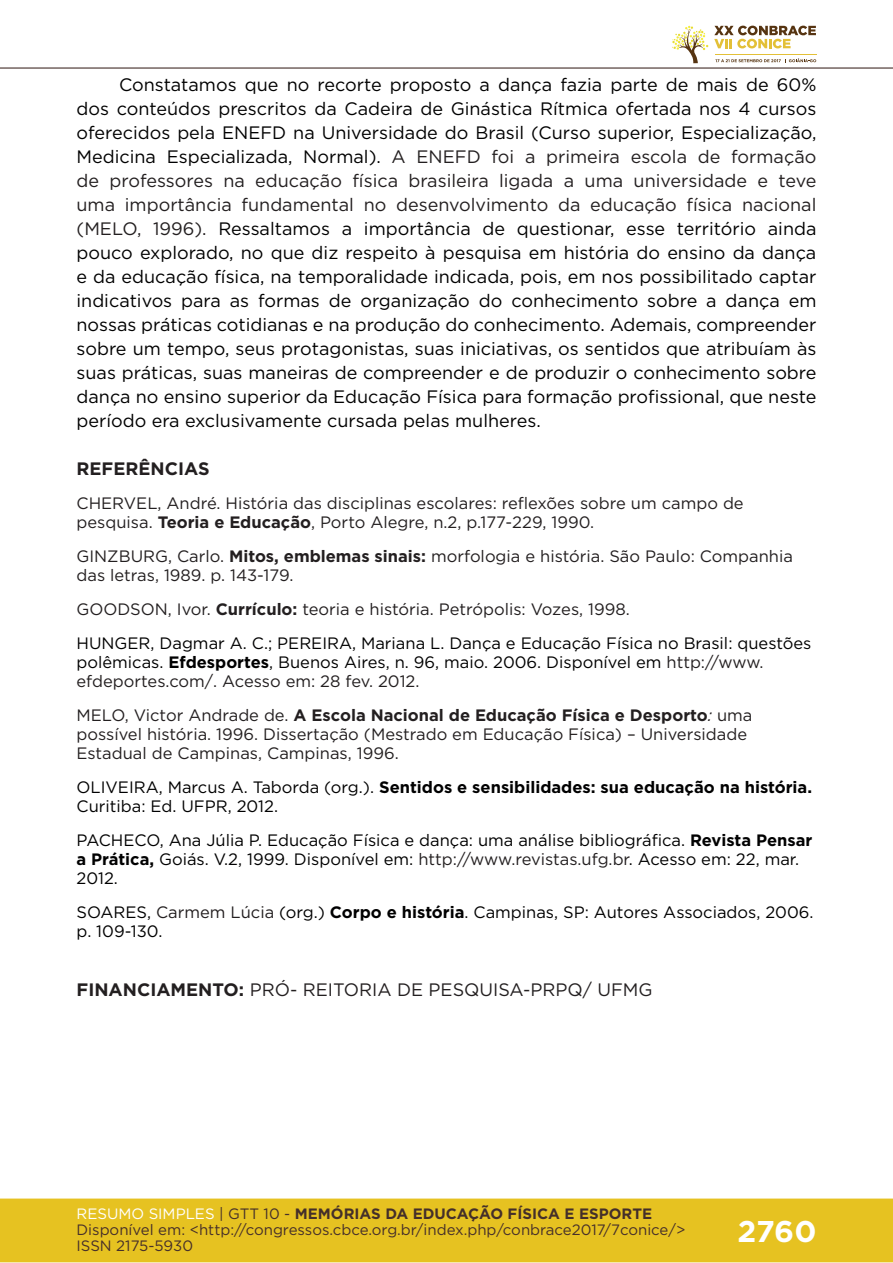
<style>
.page{position:relative;width:893px;height:1263px;background:#fff}
.page>*{position:absolute;margin:0;border:0;box-sizing:border-box;transform-origin:0 0}
.t1{font:700 30px "Gotham";color:#fff}
.t2{font:18px/24px "Gotham";color:#000001;text-align:justify}
.t3{font:18px "Gotham";color:#231f20}
.t4{font:700 18px "Gotham";color:#231f20}
.t5{font:16.5px/18.9px "Gotham";color:#000001}
.t6{font:16.5px/18.9px "Gotham";color:#231f20}
.t7{font:15px/16px "Gotham";color:#462f2a}
.s1{color:#231f20}
.s2{font-weight:700}
.s3{font-weight:700;color:#231f20}
.s4{font-style:italic}
.s5{color:#fff}
.s6{color:#442f2a}
.s7{font-weight:700;color:#442f2a}
</style>
<div class="page">
<div style="left:0;top:1198px;width:893px;height:64px;background:#e6c221;border:2px solid #e6c221"></div>
<hr style="left:0;top:67px;width:893px;height:2px;background:#442f2a">
<svg style="left:672px;top:26px;width:144px;height:37px"></svg>
<p class="t2" style="left:77px;top:72px;width:741px;text-indent:43px">Constatamos que no recorte proposto a dança fazia parte de mais de 60% dos conteúdos prescritos da Cadeira de Ginástica Rítmica ofertada nos 4 cursos oferecidos pela ENEFD na Universidade do Brasil (Curso superior, Especialização, Medicina Especializada, Normal). <span class="s1">A ENEFD foi a primeira escola de formação de professores na educação física brasileira ligada a uma universidade e teve uma importância fundamental no desenvolvimento da educação física nacional (MELO, 1996).</span> Ressaltamos a importância de questionar, esse território ainda pouco explorado, no que diz respeito à pesquisa em história do ensino da dança e da educação física, na temporalidade indicada, pois, em nos possibilitado captar indicativos para as formas de organização do conhecimento sobre a dança em nossas práticas cotidianas e na produção do conhecimento. Ademais, compreender sobre um tempo, seus protagonistas, suas iniciativas, os sentidos que atribuíam às suas práticas, suas maneiras de compreender e de produzir o conhecimento sobre dança no ensino superior da Educação Física para formação profissional, que neste período era exclusivamente cursada pelas mulheres.</p>
<p class="t4" style="left:77px;top:457px;width:135px">REFERÊNCIAS</p>
<p class="t6" style="left:77px;top:494px;width:669px">CHERVEL, André. História das disciplinas escolares: reflexões sobre um campo de pesquisa. <span class="s2">Teoria e Educação</span>, Porto Alegre, n.2, p.177-229, 1990.</p>
<p class="t6" style="left:77px;top:546px;width:718px">GINZBURG, Carlo. <span class="s2">Mitos, emblemas sinais:</span> morfologia e história. São Paulo: Companhia das letras, 1989. p. 143-179.</p>
<p class="t5" style="left:77px;top:592px;width:736px;line-height:33.9px"><span class="s1">GOODSON, Ivor.</span> <span class="s3">Currículo:</span> <span class="s1">teoria e história. Petrópolis: Vozes, 1998.<br></span>HUNGER, Dagmar A. C.; PEREIRA, Mariana L. Dança e Educação Física no Brasil: questões</p>
<p class="t5" style="left:77px;top:652px;width:688px">polêmicas. <span class="s2">Efdesportes</span>, Buenos Aires, n. 96, maio. 2006. Disponível em <span class="s1">http://www. efdeportes.com/. Acesso em: 28 fev. 2012.</span></p>
<p class="t6" style="left:77px;top:705px;width:677px">MELO, Victor Andrade de. <span class="s2">A Escola Nacional de Educação Física e Desporto</span><span class="s4">:</span> uma possível história. 1996. Dissertação (Mestrado em Educação Física) – Universidade<br>Estadual de Campinas, Campinas, 1996.</p>
<p class="t5" style="left:77px;top:777px;width:737px">OLIVEIRA, Marcus A. Taborda (org.). <span class="s2">Sentidos e sensibilidades: sua educação na história.<br></span>Curitiba: Ed. UFPR, 2012.</p>
<p class="t5" style="left:77px;top:830px;width:737px">PACHECO, Ana Júlia P. Educação Física e dança: uma análise bibliográfica. <span class="s2">Revista Pensar a Prática,</span> Goiás. V.2, 1999. Disponível em: <span class="s1">http://www.revistas.ufg.br</span>. Acesso em: 22, mar.<br>2012.</p>
<p class="t5" style="left:77px;top:902px;width:739px">SOARES, <span class="s1">Carmem Lúcia</span> (org.) <span class="s2">Corpo e história</span>. Campinas, SP: Autores Associados, 2006. p. 109-130.</p>
<p class="t3" style="left:77px;top:978px;width:578px"><span class="s2">FINANCIAMENTO:</span> PRÓ- REITORIA DE PESQUISA-PRPQ/ UFMG</p>
<p class="t7" style="left:77px;top:1205px;width:610px"><span class="s5">RESUMO SIMPLES</span> <span class="s6">| GTT 10 -</span> <span class="s7">MEMÓRIAS DA EDUCAÇÃO FÍSICA E ESPORTE<br></span>Disponível em: &lt;http://congressos.cbce.org.br/index.php/conbrace2017/7conice/&gt;<br>ISSN 2175-5930</p>
<h1 class="t1" style="left:737px;top:1212px;width:81px">2760</h1>
</div>
